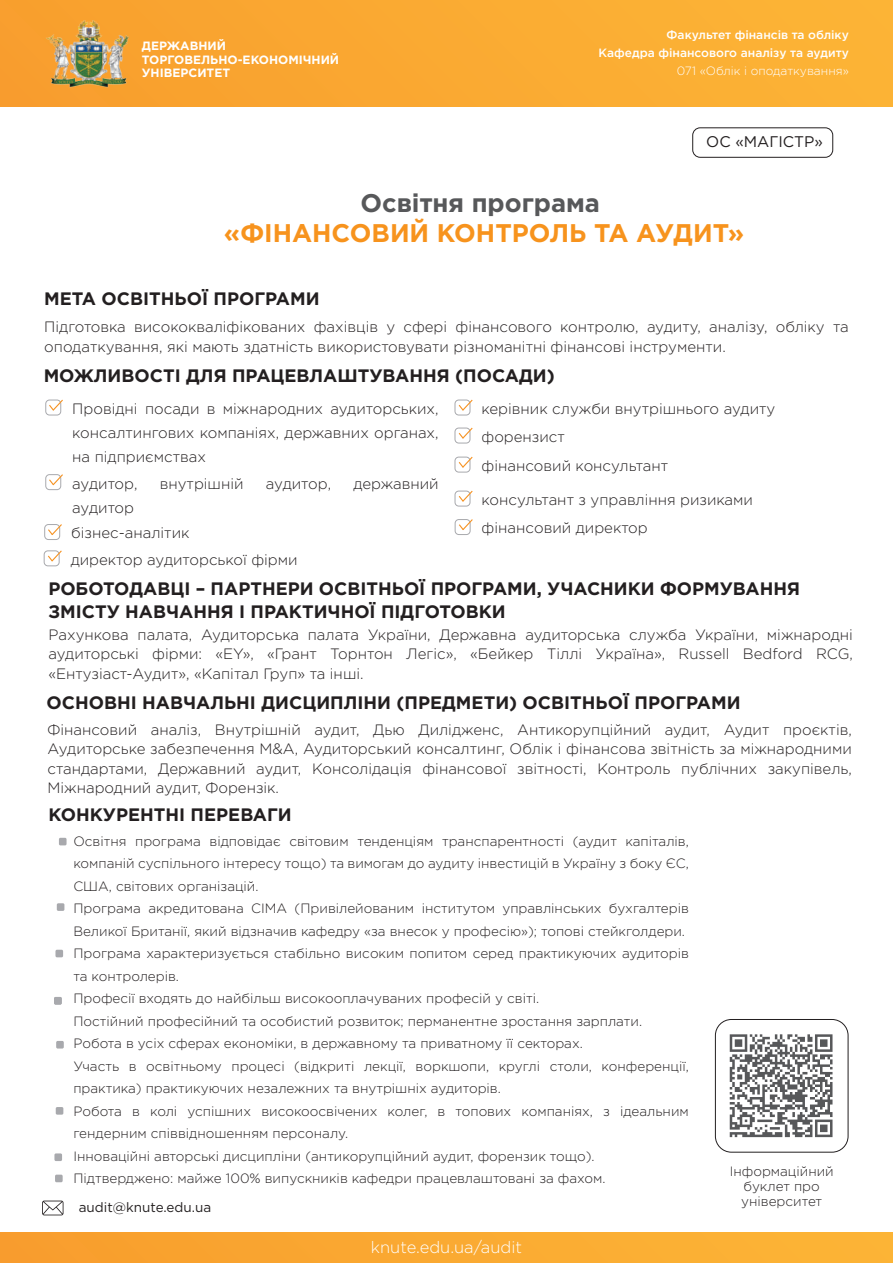
<style>
.page{position:relative;width:893px;height:1263px;background:#fff}
.page>*{position:absolute;margin:0;border:0;box-sizing:border-box;transform-origin:0 0}
.t1{font:700 25.5px "Gotham Pro";color:#f7931d}
.t2{font:700 25.5px "Gotham Pro";color:#57585a}
.t3{font:700 18px/22.5px "Gotham Pro";color:#231f20}
.t4{font:300 16.5px "Gotham Pro";color:#fff}
.t5{font:15.45px "Gotham Pro";color:#231f20}
.t6{font:300 15px/19.5px "Gotham Pro";color:#231f20;text-align:justify}
.t7{font:300 13.5px/22.5px "Gotham Pro";color:#231f20}
.t8{font:13.5px "Gotham Pro";color:#231f20}
.t9{font:500 12px "Gotham Pro";color:#fff}
.t10{font:700 12px/13.5px "Gotham Pro";color:#fff}
.t11{font:300 12px "Gotham Pro";color:#fff}
</style>
<div class="page">
<div style="left:0;top:1233px;width:893px;height:30px;background:#faaa32"></div>
<div style="left:0;top:0;width:893px;height:107px;background:#faaa33"></div>
<img style="left:44px;top:21px;width:85px;height:70px">
<svg style="left:42px;top:1200px;width:21px;height:15px"></svg>
<div style="left:715px;top:1019px;width:133px;height:133px;border:1px solid #231f20;border-radius:16px"></div>
<svg style="left:730px;top:1034px;width:102px;height:103px"></svg>
<div style="left:45px;top:400px;width:16px;height:15px;border:1px solid #a8a9ad;border-radius:4px"></div>
<div style="left:455px;top:400px;width:15px;height:15px;border:1px solid #a8a9ad;border-radius:4px"></div>
<div style="left:45px;top:474px;width:16px;height:16px;border:1px solid #a8a9ad;border-radius:4px"></div>
<div style="left:455px;top:428px;width:15px;height:15px;border:1px solid #a8a9ad;border-radius:4px"></div>
<svg style="left:48px;top:399px;width:15px;height:13px"></svg>
<svg style="left:48px;top:474px;width:15px;height:12px"></svg>
<div style="left:44px;top:524px;width:16px;height:16px;border:1px solid #a8a9ad;border-radius:4px"></div>
<svg style="left:47px;top:524px;width:15px;height:12px"></svg>
<svg style="left:458px;top:399px;width:15px;height:13px"></svg>
<svg style="left:458px;top:427px;width:15px;height:13px"></svg>
<div style="left:455px;top:457px;width:15px;height:15px;border:1px solid #a8a9ad;border-radius:4px"></div>
<svg style="left:458px;top:456px;width:15px;height:13px"></svg>
<div style="left:455px;top:491px;width:15px;height:15px;border:1px solid #a8a9ad;border-radius:4px"></div>
<svg style="left:458px;top:490px;width:15px;height:13px"></svg>
<div style="left:44px;top:550px;width:16px;height:16px;border:1px solid #a8a9ad;border-radius:4px"></div>
<svg style="left:47px;top:550px;width:15px;height:13px"></svg>
<div style="left:57px;top:903px;width:7px;height:8px;background:#a8a9ad;border-radius:2px"></div>
<div style="left:56px;top:1041px;width:8px;height:7px;background:#a8a9ad;border-radius:2px"></div>
<div style="left:59px;top:838px;width:8px;height:7px;background:#a8a9ad;border-radius:2px"></div>
<div style="left:56px;top:1107px;width:7px;height:8px;background:#a8a9ad;border-radius:2px"></div>
<div style="left:692px;top:127px;width:141px;height:31px;border:1px solid #231f20;border-radius:8px"></div>
<div style="left:455px;top:519px;width:15px;height:16px;border:1px solid #a8a9ad;border-radius:4px"></div>
<svg style="left:458px;top:519px;width:15px;height:12px"></svg>
<div style="left:54px;top:997px;width:8px;height:7px;background:#a8a9ad;border-radius:2px"></div>
<div style="left:55px;top:950px;width:8px;height:7px;background:#a8a9ad;border-radius:2px"></div>
<div style="left:54px;top:1153px;width:8px;height:8px;background:#a8a9ad;border-radius:2px"></div>
<div style="left:55px;top:1174px;width:8px;height:8px;background:#a8a9ad;border-radius:2px"></div>
<p class="t10" style="left:142px;top:39px;width:199px">ДЕРЖАВНИЙ<br>ТОРГОВЕЛЬНО-ЕКОНОМІЧНИЙ<br>УНІВЕРСИТЕТ</p>
<p class="t9" style="left:667px;top:28px;width:184px">Факультет фінансів та обліку</p>
<p class="t11" style="left:677px;top:64px;width:174px">071 «Облік і оподаткування»</p>
<p class="t9" style="left:598px;top:46px;width:252px">Кафедра фінансового аналізу та аудиту</p>
<p class="t5" style="left:706px;top:133px;width:118px">ОС «МАГІСТР»</p>
<h1 class="t2" style="left:360px;top:188px;width:241px">Освітня програма</h1>
<h1 class="t1" style="left:224px;top:218px;width:522px">«ФІНАНСОВИЙ КОНТРОЛЬ ТА АУДИТ»</h1>
<h2 class="t3" style="left:44px;top:286px;width:277px">МЕТА ОСВІТНЬОЇ ПРОГРАМИ</h2>
<p class="t6" style="left:44px;top:317px;width:806px">Підготовка висококваліфікованих фахівців у сфері фінансового контролю, аудиту, аналізу, обліку та оподаткування, які мають здатність використовувати різноманітні фінансові інструменти.</p>
<h2 class="t3" style="left:44px;top:364px;width:513px">МОЖЛИВОСТІ ДЛЯ ПРАЦЕВЛАШТУВАННЯ (ПОСАДИ)</h2>
<p class="t6" style="left:72px;top:397px;width:368px;line-height:24px">Провідні посади в міжнародних аудиторських, консалтингових компаніях, державних органах, на підприємствах</p>
<p class="t6" style="left:481px;top:399px;width:295px">керівник служби внутрішнього аудиту</p>
<p class="t6" style="left:72px;top:474px;width:67px">аудитор,</p>
<p class="t6" style="left:160px;top:474px;width:85px">внутрішній</p>
<p class="t6" style="left:266px;top:474px;width:67px">аудитор,</p>
<p class="t6" style="left:353px;top:474px;width:87px">державний</p>
<p class="t6" style="left:72px;top:498px;width:63px">аудитор</p>
<p class="t6" style="left:481px;top:427px;width:85px">форензист</p>
<p class="t6" style="left:481px;top:456px;width:188px">фінансовий консультант</p>
<p class="t6" style="left:481px;top:490px;width:273px">консультант з управління ризиками</p>
<p class="t6" style="left:71px;top:524px;width:120px">бізнес-аналітик</p>
<p class="t6" style="left:71px;top:550px;width:228px">директор аудиторської фірми</p>
<p class="t6" style="left:482px;top:519px;width:168px">фінансовий директор</p>
<h2 class="t3" style="left:48px;top:577px;width:753px">РОБОТОДАВЦІ – ПАРТНЕРИ ОСВІТНЬОЇ ПРОГРАМИ, УЧАСНИКИ ФОРМУВАННЯ<br>ЗМІСТУ НАВЧАННЯ І ПРАКТИЧНОЇ ПІДГОТОВКИ</h2>
<p class="t6" style="left:48px;top:625px;width:806px">Рахункова палата, Аудиторська палата України, Державна аудиторська служба України, міжнародні аудиторські фірми: «EY», «Грант Торнтон Легіс», «Бейкер Тіллі Україна», Russell Bedford RCG, «Ентузіаст-Аудит», «Капітал Груп» та інші.</p>
<h2 class="t3" style="left:46px;top:691px;width:696px">ОСНОВНІ НАВЧАЛЬНІ ДИСЦИПЛІНИ (ПРЕДМЕТИ) ОСВІТНЬОЇ ПРОГРАМИ</h2>
<p class="t6" style="left:47px;top:720px;width:806px">Фінансовий аналіз, Внутрішній аудит, Дью Дилідженс, Антикорупційний аудит, Аудит проєктів, Аудиторське забезпечення M&amp;A, Аудиторський консалтинг, Облік і фінансова звітність за міжнародними стандартами, Державний аудит, Консолідація фінансової звітності, Контроль публічних закупівель, Міжнародний аудит, Форензік.</p>
<h2 class="t3" style="left:49px;top:803px;width:245px">КОНКУРЕНТНІ ПЕРЕВАГИ</h2>
<p class="t7" style="left:73px;top:830px;width:617px">Освітня програма відповідає світовим тенденціям транспарентності (аудит капіталів, компаній суспільного інтересу тощо) та вимогам до аудиту інвестицій в Україну з боку ЄС, США, світових організацій.<br>Програма акредитована CIMA (Привілейованим інститутом управлінських бухгалтерів Великої Британії, який відзначив кафедру «за внесок у професію»); топові стейкголдери.<br>Програма характеризується стабільно високим попитом серед практикуючих аудиторів та контролерів.<br>Професії входять до найбільш високооплачуваних професій у світі.<br>Постійний професійний та особистий розвиток; перманентне зростання зарплати.<br>Робота в усіх сферах економіки, в державному та приватному її секторах.<br>Участь в освітньому процесі (відкриті лекції, воркшопи, круглі столи, конференції, практика) практикуючих незалежних та внутрішніх аудиторів.<br>Робота в колі успішних високоосвічених колег, в топових компаніях, з ідеальним гендерним співвідношенням персоналу.<br>Інноваційні авторські дисципліни (антикорупційний аудит, форензик тощо).<br>Підтверджено: майже 100% випускників кафедри працевлаштовані за фахом.</p>
<p class="t7" style="left:730px;top:1164px;width:106px;line-height:15px;text-align:center">Інформаційний буклет про університет</p>
<p class="t8" style="left:79px;top:1200px;width:134px">audit@knute.edu.ua</p>
<p class="t4" style="left:371px;top:1238px;width:153px">knute.edu.ua/audit</p>
</div>
